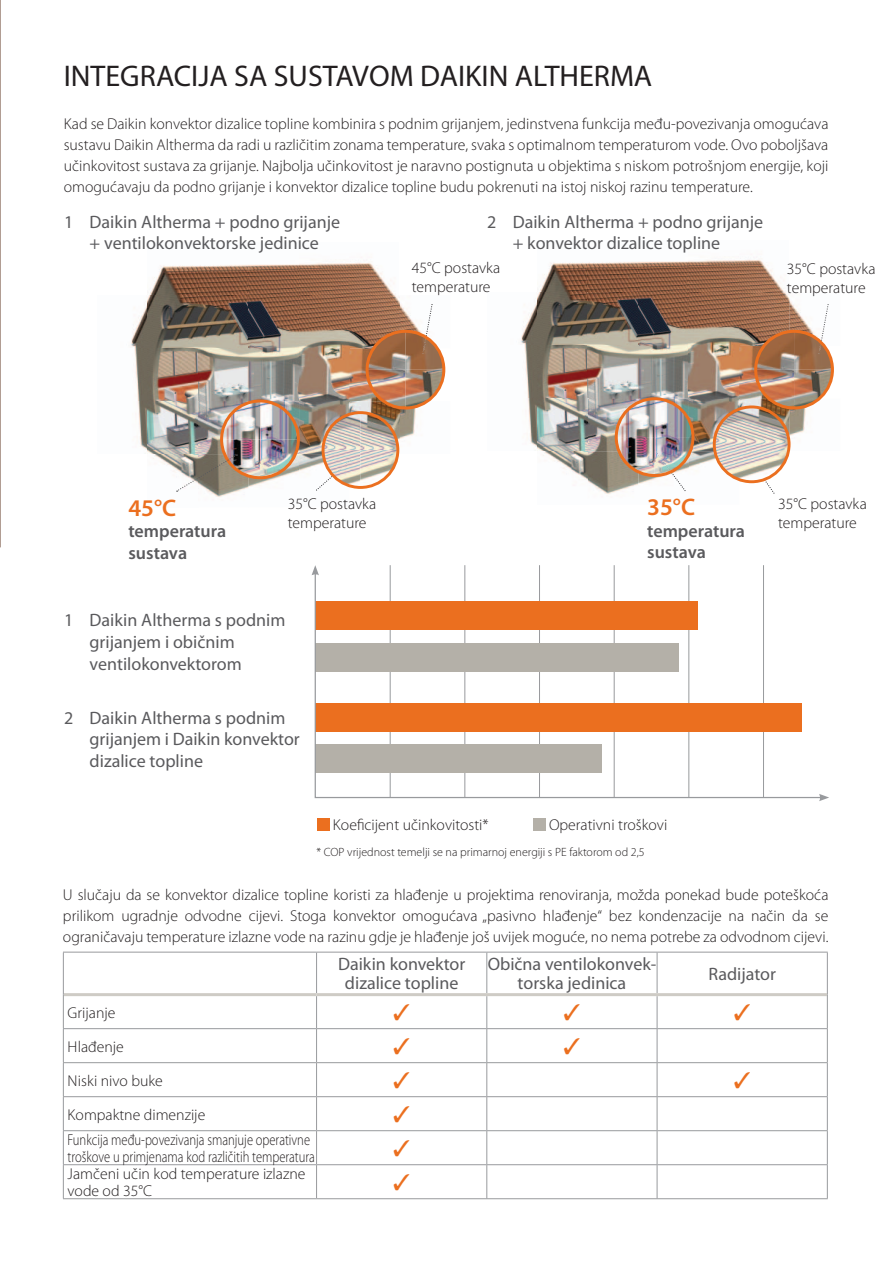
<style>
.page{position:relative;width:893px;height:1263px;background:#fff}
.page>*{position:absolute;margin:0;border:0;box-sizing:border-box;transform-origin:0 0}
.t1{font:30px "Myriad Pro";color:#231f20}
.t2{font:600 24px "Myriad Pro";color:#eb6f1f}
.t3{font:18px/21.6px "Myriad Pro";color:#5a5a5d;text-align:center}
.t4{font:600 18px/21.6px "Myriad Pro";color:#5a5a5d}
.t5{font:300 15.75px/21px "Myriad Pro";color:#231f20}
.t6{font:300 15.75px/16.5px "Myriad Pro";color:#231f20;scale:.8 1}
.t7{font:300 12px "Myriad Pro";color:#231f20}
</style>
<div class="page">
<svg style="left:0;top:0;width:1px;height:547px"></svg>
<hr style="left:64px;top:993px;width:253px;height:3px;background:#cecbc5">
<hr style="left:63px;top:952px;width:254px;height:1px;background:#989a9d">
<hr style="left:63px;top:953px;width:1px;height:42px;background:#989a9d">
<hr style="left:317px;top:952px;width:170px;height:1px;background:#989a9d">
<hr style="left:316px;top:953px;width:1px;height:40px;background:#989a9d">
<hr style="left:487px;top:952px;width:170px;height:1px;background:#989a9d">
<hr style="left:486px;top:953px;width:1px;height:40px;background:#989a9d">
<hr style="left:657px;top:952px;width:171px;height:1px;background:#989a9d">
<hr style="left:657px;top:953px;width:1px;height:40px;background:#989a9d">
<hr style="left:827px;top:953px;width:1px;height:42px;background:#989a9d">
<hr style="left:63px;top:995px;width:1px;height:33px;background:#989a9d">
<hr style="left:316px;top:996px;width:1px;height:32px;background:#989a9d">
<hr style="left:486px;top:996px;width:1px;height:32px;background:#989a9d">
<hr style="left:657px;top:996px;width:1px;height:32px;background:#989a9d">
<hr style="left:827px;top:995px;width:1px;height:33px;background:#989a9d">
<hr style="left:63px;top:1028px;width:254px;height:1px;background:#989a9d">
<hr style="left:63px;top:1029px;width:1px;height:33px;background:#989a9d">
<hr style="left:317px;top:1028px;width:170px;height:1px;background:#989a9d">
<hr style="left:316px;top:1029px;width:1px;height:33px;background:#989a9d">
<hr style="left:487px;top:1028px;width:170px;height:1px;background:#989a9d">
<hr style="left:486px;top:1029px;width:1px;height:33px;background:#989a9d">
<hr style="left:657px;top:1028px;width:171px;height:1px;background:#989a9d">
<hr style="left:657px;top:1029px;width:1px;height:33px;background:#989a9d">
<hr style="left:827px;top:1029px;width:1px;height:33px;background:#989a9d">
<hr style="left:63px;top:1062px;width:254px;height:1px;background:#989a9d">
<hr style="left:63px;top:1063px;width:1px;height:33px;background:#989a9d">
<hr style="left:317px;top:1062px;width:170px;height:1px;background:#989a9d">
<hr style="left:316px;top:1063px;width:1px;height:33px;background:#989a9d">
<hr style="left:487px;top:1062px;width:170px;height:1px;background:#989a9d">
<hr style="left:486px;top:1063px;width:1px;height:33px;background:#989a9d">
<hr style="left:657px;top:1062px;width:171px;height:1px;background:#989a9d">
<hr style="left:657px;top:1063px;width:1px;height:33px;background:#989a9d">
<hr style="left:827px;top:1063px;width:1px;height:33px;background:#989a9d">
<hr style="left:63px;top:1096px;width:254px;height:1px;background:#989a9d">
<hr style="left:63px;top:1097px;width:1px;height:33px;background:#989a9d">
<hr style="left:317px;top:1096px;width:170px;height:1px;background:#989a9d">
<hr style="left:316px;top:1097px;width:1px;height:33px;background:#989a9d">
<hr style="left:487px;top:1096px;width:170px;height:1px;background:#989a9d">
<hr style="left:486px;top:1097px;width:1px;height:33px;background:#989a9d">
<hr style="left:657px;top:1096px;width:171px;height:1px;background:#989a9d">
<hr style="left:657px;top:1097px;width:1px;height:33px;background:#989a9d">
<hr style="left:827px;top:1097px;width:1px;height:33px;background:#989a9d">
<hr style="left:63px;top:1130px;width:254px;height:1px;background:#989a9d">
<hr style="left:63px;top:1131px;width:1px;height:33px;background:#989a9d">
<hr style="left:317px;top:1130px;width:170px;height:1px;background:#989a9d">
<hr style="left:316px;top:1131px;width:1px;height:33px;background:#989a9d">
<hr style="left:487px;top:1130px;width:170px;height:1px;background:#989a9d">
<hr style="left:486px;top:1131px;width:1px;height:33px;background:#989a9d">
<hr style="left:657px;top:1130px;width:171px;height:1px;background:#989a9d">
<hr style="left:657px;top:1131px;width:1px;height:33px;background:#989a9d">
<hr style="left:827px;top:1131px;width:1px;height:33px;background:#989a9d">
<hr style="left:63px;top:1164px;width:254px;height:1px;background:#989a9d">
<hr style="left:63px;top:1165px;width:1px;height:33px;background:#989a9d">
<hr style="left:317px;top:1164px;width:170px;height:1px;background:#989a9d">
<hr style="left:316px;top:1165px;width:1px;height:33px;background:#989a9d">
<hr style="left:487px;top:1164px;width:170px;height:1px;background:#989a9d">
<hr style="left:486px;top:1165px;width:1px;height:33px;background:#989a9d">
<hr style="left:657px;top:1164px;width:171px;height:1px;background:#989a9d">
<hr style="left:657px;top:1165px;width:1px;height:33px;background:#989a9d">
<hr style="left:827px;top:1165px;width:1px;height:33px;background:#989a9d">
<hr style="left:317px;top:993px;width:510px;height:3px;background:#cecbc5">
<hr style="left:63px;top:1198px;width:254px;height:1px;background:#989a9d">
<hr style="left:317px;top:1198px;width:511px;height:1px;background:#989a9d">
<hr style="left:390px;top:565px;width:1px;height:233px;background:#989a9d">
<hr style="left:465px;top:565px;width:1px;height:233px;background:#989a9d">
<hr style="left:539px;top:565px;width:1px;height:233px;background:#989a9d">
<hr style="left:614px;top:565px;width:1px;height:233px;background:#989a9d">
<hr style="left:688px;top:565px;width:1px;height:233px;background:#989a9d">
<hr style="left:763px;top:565px;width:1px;height:233px;background:#989a9d">
<div style="left:317px;top:818px;width:12px;height:12px;background:#eb6f1f"></div>
<div style="left:533px;top:818px;width:12px;height:12px;background:#b4b0a8"></div>
<svg style="left:314px;top:572px;width:505px;height:227px"></svg>
<svg style="left:312px;top:565px;width:7px;height:10px"></svg>
<svg style="left:819px;top:794px;width:10px;height:7px"></svg>
<img style="left:131px;top:263px;width:290px;height:85px">
<img style="left:134px;top:348px;width:233px;height:53px">
<img style="left:444px;top:360px;width:2px;height:20px">
<img style="left:137px;top:401px;width:280px;height:96px">
<img style="left:521px;top:260px;width:291px;height:86px">
<img style="left:524px;top:346px;width:232px;height:53px">
<img style="left:527px;top:399px;width:111px;height:95px">
<img style="left:693px;top:409px;width:45px;height:72px">
<img style="left:739px;top:399px;width:67px;height:95px">
<img style="left:638px;top:476px;width:48px;height:15px">
<svg style="left:752px;top:475px;width:22px;height:19px"></svg>
<img style="left:367px;top:331px;width:77px;height:77px">
<svg style="left:422px;top:304px;width:11px;height:50px"></svg>
<div style="left:366px;top:330px;width:79px;height:80px;border:3px solid #eb6f1f;border-radius:50%"></div>
<img style="left:323px;top:413px;width:75px;height:37px">
<img style="left:360px;top:450px;width:38px;height:37px">
<svg style="left:316px;top:450px;width:36px;height:41px"></svg>
<div style="left:322px;top:411px;width:77px;height:78px;border:3px solid #eb6f1f;border-radius:50%"></div>
<img style="left:714px;top:407px;width:75px;height:75px;border-radius:50%">
<div style="left:713px;top:405px;width:77px;height:78px;border:3px solid #eb6f1f;border-radius:50%"></div>
<img style="left:222px;top:401px;width:76px;height:77px">
<div style="left:220px;top:400px;width:80px;height:79px;border:3px solid #eb6f1f;border-radius:50%"></div>
<img style="left:616px;top:399px;width:77px;height:77px">
<svg style="left:654px;top:449px;width:31px;height:42px"></svg>
<div style="left:615px;top:397px;width:79px;height:80px;border:3px solid #eb6f1f;border-radius:50%"></div>
<svg style="left:177px;top:454px;width:60px;height:38px"></svg>
<img style="left:756px;top:331px;width:76px;height:77px">
<svg style="left:818px;top:304px;width:11px;height:50px"></svg>
<div style="left:754px;top:330px;width:80px;height:80px;border:3px solid #eb6f1f;border-radius:50%"></div>
<h1 class="t1" style="left:64px;top:65px;width:590px">INTEGRACIJA SA SUSTAVOM DAIKIN ALTHERMA</h1>
<p class="t5" style="left:64px;top:114px;width:766px;text-align:justify">Kad se Daikin konvektor dizalice topline kombinira s podnim grijanjem, jedinstvena funkcija među-povezivanja omogućava sustavu Daikin Altherma da radi u različitim zonama temperature, svaka s optimalnom temperaturom vode. Ovo poboljšava učinkovitost sustava za grijanje. Najbolja učinkovitost je naravno postignuta u objektima s niskom potrošnjom energije, koji omogućavaju da podno grijanje i konvektor dizalice topline budu pokrenuti na istoj niskoj razinu temperature.</p>
<p class="t3" style="left:64px;top:212px;width:277px">1 Daikin Altherma + podno grijanje + ventilokonvektorske jedinice</p>
<p class="t3" style="left:513px;top:212px;width:252px;text-align:left;text-indent:-26px">2 Daikin Altherma + podno grijanje + konvektor dizalice topline</p>
<p class="t5" style="left:412px;top:259px;width:90px;line-height:18.9px">45°C postavka temperature</p>
<p class="t5" style="left:787px;top:260px;width:90px;line-height:18.9px">35°C postavka temperature</p>
<h2 class="t2" style="left:128px;top:494px;width:49px">45°C</h2>
<p class="t4" style="left:128px;top:520px;width:99px">temperatura sustava</p>
<p class="t5" style="left:288px;top:496px;width:90px;line-height:18.9px">35°C postavka temperature</p>
<h2 class="t2" style="left:647px;top:493px;width:49px">35°C</h2>
<p class="t4" style="left:647px;top:520px;width:99px">temperatura sustava</p>
<p class="t3" style="left:90px;top:611px;width:197px;text-align:left;text-indent:-26px">1 Daikin Altherma s podnim grijanjem i običnim ventilokonvektorom</p>
<p class="t3" style="left:90px;top:708px;width:212px;text-align:left;text-indent:-26px">2 Daikin Altherma s podnim grijanjem i Daikin konvektor dizalice topline</p>
<p class="t5" style="left:333px;top:816px;width:157px">Koeficijent učinkovitosti*</p>
<p class="t5" style="left:549px;top:816px;width:120px">Operativni troškovi</p>
<p class="t7" style="left:317px;top:847px;width:329px">* COP vrijednost temelji se na primarnoj energiji s PE faktorom od 2,5</p>
<p class="t5" style="left:778px;top:495px;width:90px;line-height:18.9px">35°C postavka temperature</p>
<p class="t5" style="left:63px;top:885px;width:767px;text-align:justify">U slučaju da se konvektor dizalice topline koristi za hlađenje u projektima renoviranja, možda ponekad bude poteškoća prilikom ugradnje odvodne cijevi. Stoga konvektor omogućava „pasivno hlađenje“ bez kondenzacije na način da se ograničavaju temperature izlazne vode na razinu gdje je hlađenje još uvijek moguće, no nema potrebe za odvodnom cijevi.</p>
<p class="t3" style="left:338px;top:955px;width:129px;line-height:19.5px">Daikin konvektor dizalice topline</p>
<p class="t3" style="left:488px;top:955px;width:170px;line-height:19.5px">Obična ventilokonvek&shy;torska jedinica</p>
<p class="t3" style="left:708px;top:964px;width:69px">Radijator</p>
<p class="t5" style="left:68px;top:1003px;width:49px">Grijanje</p>
<p class="t5" style="left:68px;top:1037px;width:58px">Hlađenje</p>
<p class="t5" style="left:68px;top:1071px;width:97px">Niski nivo buke</p>
<p class="t5" style="left:68px;top:1105px;width:139px">Kompaktne dimenzije</p>
<p class="t6" style="left:68px;top:1133px;width:311px">Funkcija među-povezivanja smanjuje operativne troškove u primjenama kod različitih temperatura</p>
<p class="t5" style="left:68px;top:1167px;width:239px;line-height:16.5px">Jamčeni učin kod temperature izlazne vode od 35°C</p>
</div>
